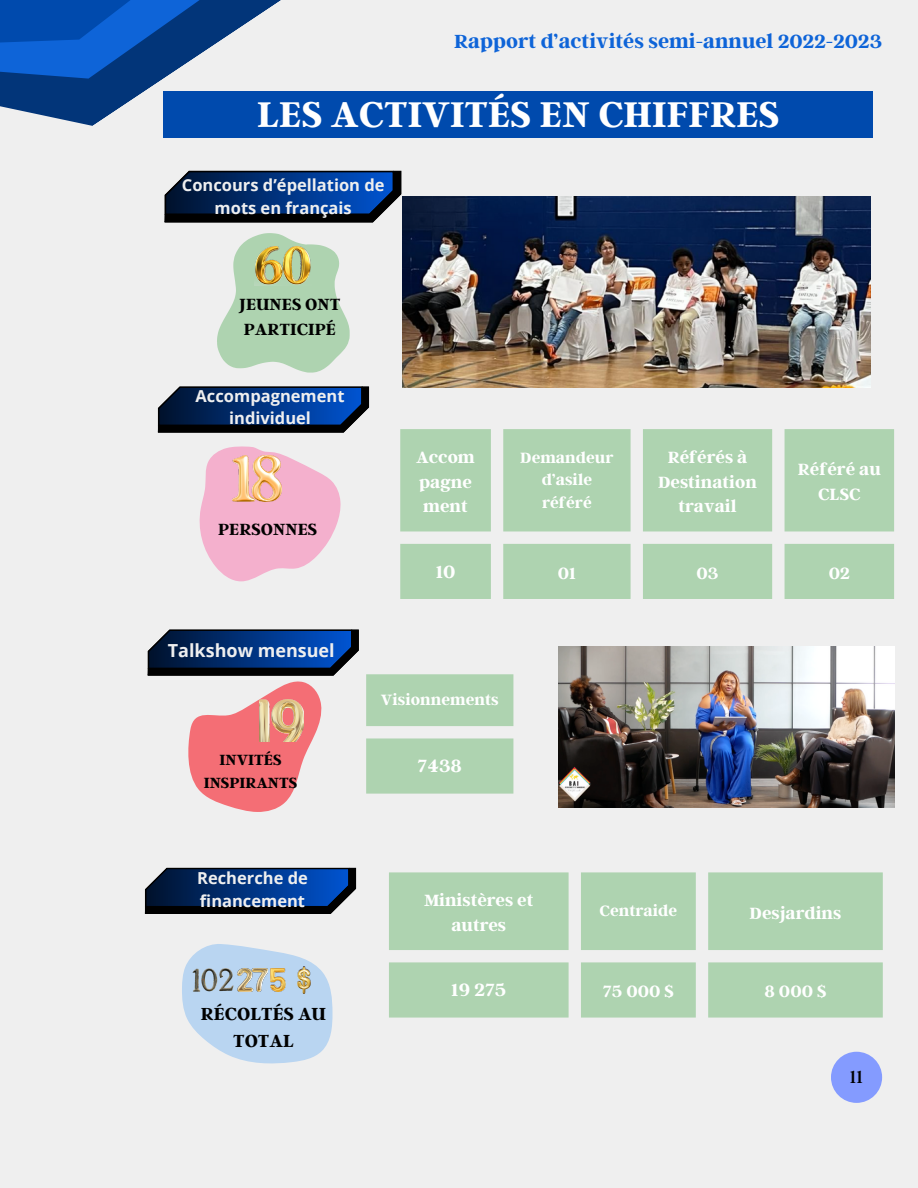
<style>
.page{position:relative;width:918px;height:1188px;background:#efefef}
.page>*{position:absolute;margin:0;border:0;box-sizing:border-box;transform-origin:0 0}
.t1{font:700 39.75px "Argent CF";color:#fff}
.t2{font:700 21.15px "Argent CF";color:#0e64d8}
.t3{font:700 19.65px "Argent CF";color:#fff}
.t4{font:19.65px "Argent CF";color:#000}
.t5{font:700 19.35px/27px "Argent CF";color:#000;text-align:center}
.t6{font:700 18.15px/24.8px "Argent CF";color:#fff;text-align:center}
.t7{font:700 18px/24.8px "Argent CF";color:#000}
.t8{font:700 18px "Open Sans";color:#efefef}
.t9{font:700 16.65px/22.5px "Argent CF";color:#fff;text-align:center}
.t10{font:700 16.5px/22.5px "Open Sans";color:#efefef;text-align:center}
.t11{font:700 16.35px/22.8px "Argent CF";color:#000;text-align:center}
</style>
<div class="page">
<svg style="left:0;top:0;width:440px;height:198px"></svg>
<div style="left:164px;top:92px;width:709px;height:46px;background:#004aad"></div>
<svg style="left:217px;top:233px;width:133px;height:140px"></svg>
<svg style="left:199px;top:446px;width:142px;height:135px"></svg>
<svg style="left:165px;top:171px;width:236px;height:52px;background:#0e3268"></svg>
<svg style="left:158px;top:387px;width:211px;height:46px;background:#0d3268"></svg>
<svg style="left:145px;top:868px;width:211px;height:46px;background:#0d3168"></svg>
<svg style="left:148px;top:630px;width:211px;height:182px"></svg>
<img style="left:254px;top:246px;width:58px;height:39px">
<img style="left:403px;top:197px;width:468px;height:190px">
<img style="left:233px;top:455px;width:48px;height:47px">
<svg style="left:400px;top:429px;width:494px;height:170px;background:#b7d7b9"></svg>
<img style="left:259px;top:700px;width:44px;height:41px">
<img style="left:558px;top:647px;width:337px;height:161px">
<svg style="left:366px;top:674px;width:147px;height:120px;background:#b5d6b6"></svg>
<svg style="left:182px;top:944px;width:151px;height:120px"></svg>
<img style="left:297px;top:967px;width:14px;height:27px">
<svg style="left:389px;top:872px;width:494px;height:146px;background:#b6d6b8"></svg>
<div style="left:831px;top:1052px;width:51px;height:51px;background:#849bff;border-radius:50%"></div>
<p class="t2" style="left:454px;top:28px;width:429px">Rapport d’activités semi-annuel 2022-2023</p>
<h4 class="t1" style="left:257px;top:88px;width:524px">LES ACTIVITÉS EN CHIFFRES</h4>
<p class="t10" style="left:182px;top:174px;width:204px">Concours d’épellation de mots en français</p>
<p class="t7" style="left:239px;top:291px;width:103px">JEUNES ONT<br>PARTICIPÉ</p>
<p class="t10" style="left:196px;top:384px;width:150px">Accompagnement individuel</p>
<p class="t7" style="left:218px;top:516px;width:100px">PERSONNES</p>
<p class="t8" style="left:168px;top:638px;width:168px">Talkshow mensuel</p>
<p class="t11" style="left:204px;top:748px;width:95px">INVITÉS<br>INSPIRANTS</p>
<p class="t10" style="left:197px;top:867px;width:112px;text-align:left">Recherche de financement</p>
<p class="t5" style="left:201px;top:999px;width:127px">RÉCOLTÉS AU<br>TOTAL</p>
<h3 class="t6" style="left:416px;top:444px;width:60px;text-align:left">Accom pagne ment</h3>
<h1 class="t9" style="left:520px;top:445px;width:95px">Demandeur d’asile référé</h1>
<p class="t6" style="left:658px;top:444px;width:100px">Référés à<br>Destination travail</p>
<p class="t6" style="left:798px;top:456px;width:84px">Référé au<br>CLSC</p>
<p class="t3" style="left:436px;top:559px;width:21px">10</p>
<h4 class="t6" style="left:558px;top:560px;width:20px">01</h4>
<p class="t6" style="left:697px;top:560px;width:23px">03</p>
<p class="t6" style="left:829px;top:560px;width:23px">02</p>
<h4 class="t9" style="left:381px;top:687px;width:119px">Visionnements</h4>
<p class="t3" style="left:418px;top:753px;width:46px">7438</p>
<p class="t6" style="left:424px;top:887px;width:111px">Ministères et autres</p>
<p class="t9" style="left:599px;top:899px;width:79px">Centraide</p>
<p class="t6" style="left:750px;top:899px;width:93px">Desjardins</p>
<p class="t3" style="left:451px;top:977px;width:57px">19 275</p>
<p class="t6" style="left:603px;top:978px;width:73px">75 000 $</p>
<p class="t6" style="left:764px;top:978px;width:63px">8000$</p>
<p class="t4" style="left:850px;top:1064px;width:15px">11</p>
</div>
